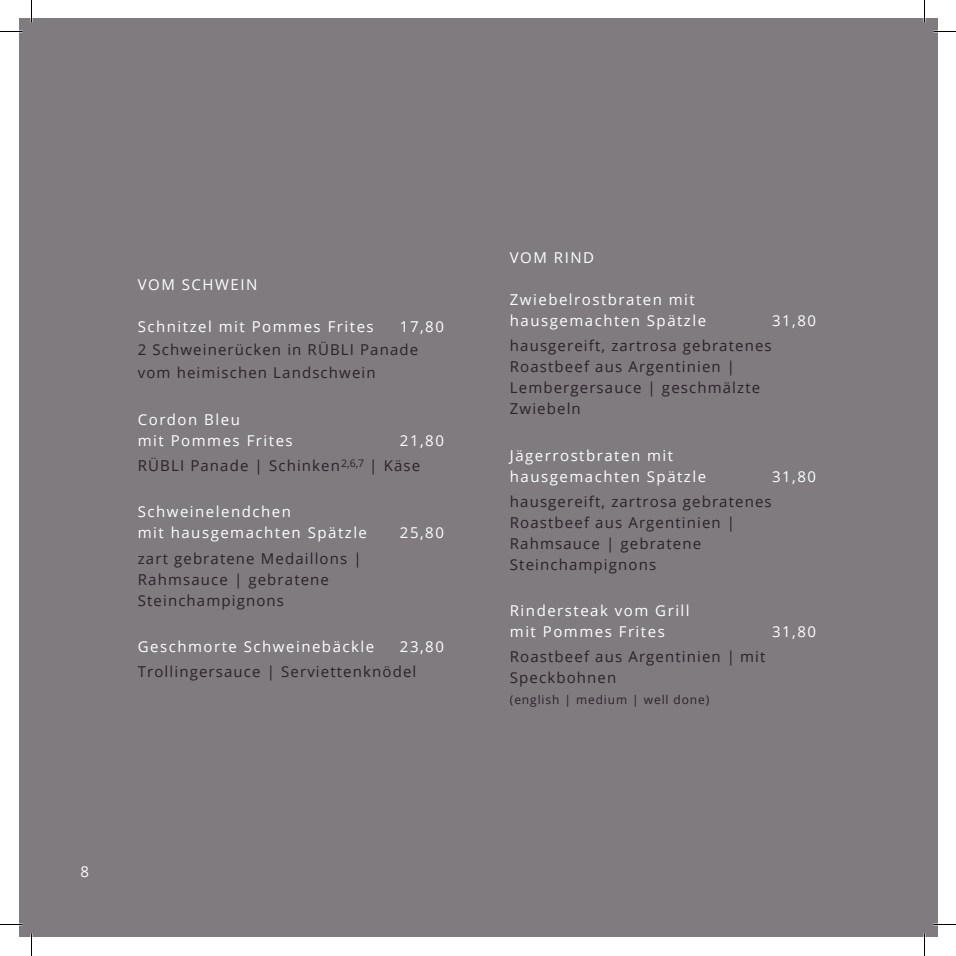
<style>
.page{position:relative;width:956px;height:956px;background:#fff}
.page>*{position:absolute;margin:0;border:0;box-sizing:border-box;transform-origin:0 0}
.t1{font:15px/21px "Open Sans";letter-spacing:.075em;color:#2a2329}
.t2{font:15px/21px "Open Sans";letter-spacing:.1em;color:#fff}
.t3{font:12px "Open Sans";letter-spacing:.075em;color:#2a2329}
.s1{color:#fff}
</style>
<div class="page">
<div style="left:19px;top:19px;width:918px;height:918px;background:#7f7b7f"></div>
<hr style="left:0;top:923px;width:22px;height:2px;background:#fff">
<hr style="left:933px;top:923px;width:23px;height:2px;background:#fff">
<hr style="left:923px;top:0;width:2px;height:23px;background:#fff">
<hr style="left:923px;top:933px;width:2px;height:23px;background:#fff">
<svg style="left:0;top:31px;width:22px;height:1px"></svg>
<svg style="left:933px;top:31px;width:23px;height:1px"></svg>
<svg style="left:0;top:924px;width:22px;height:1px"></svg>
<svg style="left:933px;top:924px;width:23px;height:1px"></svg>
<svg style="left:31px;top:0;width:1px;height:23px"></svg>
<svg style="left:31px;top:933px;width:1px;height:23px"></svg>
<svg style="left:924px;top:0;width:1px;height:23px"></svg>
<svg style="left:924px;top:933px;width:1px;height:23px"></svg>
<p class="t2" style="left:138px;top:274px;width:121px">VOM SCHWEIN</p>
<p class="t2" style="left:138px;top:316px;width:237px">Schnitzel mit Pommes Frites</p>
<p class="t2" style="left:400px;top:316px;width:45px">17,80</p>
<p class="t1" style="left:138px;top:338px;width:282px;line-height:23.1px">2 Schweinerücken in RÜBLI Panade vom heimischen Landschwein</p>
<p class="t2" style="left:138px;top:409px;width:156px">Cordon Bleu<br>mit Pommes Frites</p>
<p class="t1" style="left:138px;top:428px;width:308px;line-height:25.2px;text-indent:262px"><span class="s1">21,80<br></span>RÜBLI Panade | Schinken<sup>2,6,7</sup> | Käse</p>
<p class="t2" style="left:138px;top:501px;width:231px">Schweinelendchen<br>mit hausgemachten Spätzle</p>
<p class="t2" style="left:400px;top:522px;width:45px">25,80</p>
<p class="t1" style="left:138px;top:547px;width:225px">zart gebratene Medaillons |<br>Rahmsauce | gebratene<br>Steinchampignons</p>
<p class="t2" style="left:138px;top:635px;width:238px">Geschmorte Schweinebäckle</p>
<p class="t2" style="left:400px;top:635px;width:45px">23,80</p>
<p class="t1" style="left:138px;top:661px;width:280px">Trollingersauce | Serviettenknödel</p>
<p class="t2" style="left:80px;top:861px;width:10px">8</p>
<p class="t2" style="left:510px;top:247px;width:86px">VOM RIND</p>
<p class="t2" style="left:510px;top:289px;width:198px">Zwiebelrostbraten mit hausgemachten Spätzle</p>
<p class="t1" style="left:510px;top:335px;width:263px">hausgereift, zartrosa gebratenes<br>Roastbeef aus Argentinien |<br>Lembergersauce | geschmälzte<br>Zwiebeln</p>
<p class="t2" style="left:510px;top:444px;width:198px">Jägerrostbraten mit hausgemachten Spätzle</p>
<p class="t1" style="left:510px;top:490px;width:263px">hausgereift, zartrosa gebratenes<br>Roastbeef aus Argentinien |<br>Rahmsauce | gebratene<br>Steinchampignons</p>
<p class="t2" style="left:510px;top:600px;width:181px">Rindersteak vom Grill mit Pommes Frites</p>
<p class="t1" style="left:510px;top:646px;width:257px">Roastbeef aus Argentinien | mit<br>Speckbohnen</p>
<p class="t3" style="left:510px;top:692px;width:201px">(english | medium | well done)</p>
<p class="t2" style="left:772px;top:310px;width:45px">31,80</p>
<p class="t2" style="left:772px;top:465px;width:45px">31,80</p>
<p class="t2" style="left:772px;top:621px;width:45px">31,80</p>
</div>
